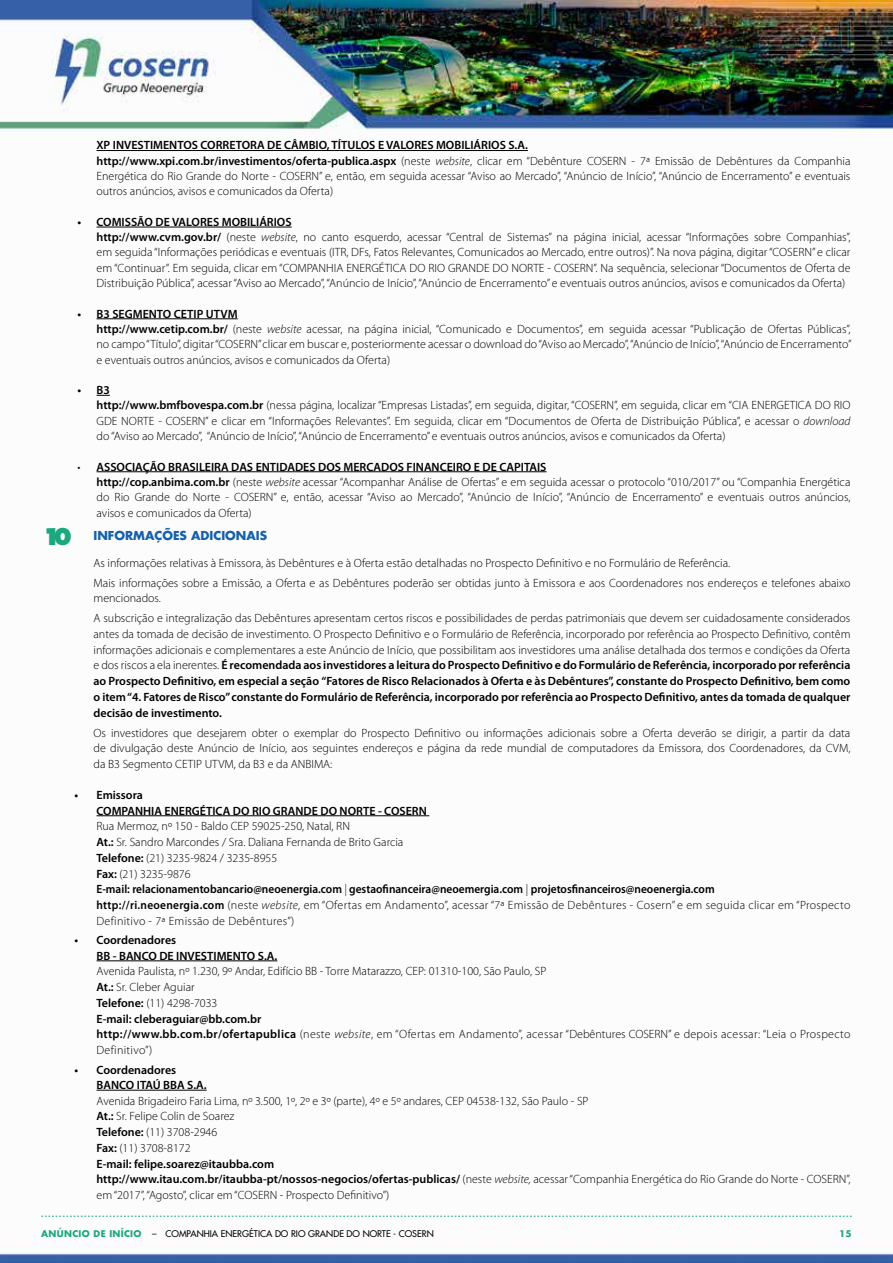
<style>
.page{position:relative;width:893px;height:1263px;background:#fff}
.page>*{position:absolute;margin:0;border:0;box-sizing:border-box;transform-origin:0 0}
.t1{font:300 12px/15.8px "Myriad Pro";color:#000}
.t2{font:600 12px/15.8px "Myriad Pro";color:#000}
.t3{font:700 12px "Futura";color:#1461ac}
.t4{font:9px "Futura";color:#000}
.t5{font:700 9px "Futura";color:#1ca87f}
.s1{font-weight:600}
.s2{font-style:italic}
.s3{font-weight:800;font-size:22.5px;color:#1ca87f}
.s4{font-weight:300}
.s5{font-weight:700;color:#1ca87f}
</style>
<div class="page">
<img style="left:0;top:0;width:893px;height:1263px">
<svg style="left:41px;top:1216px;width:811px;height:1px"></svg>
<hr style="left:97px;top:150px;width:431px;height:1px;background:#000">
<hr style="left:97px;top:227px;width:195px;height:1px;background:#000">
<hr style="left:97px;top:318px;width:141px;height:1px;background:#000">
<svg style="left:97px;top:395px;width:13px;height:1px"></svg>
<hr style="left:97px;top:471px;width:449px;height:1px;background:#000">
<hr style="left:97px;top:815px;width:332px;height:1px;background:#000">
<hr style="left:97px;top:960px;width:180px;height:1px;background:#000">
<hr style="left:97px;top:1090px;width:110px;height:1px;background:#000">
<p class="t1" style="left:97px;top:138px;width:755px;line-height:15.3px"><span class="s1">XP INVESTIMENTOS CORRETORA DE CÂMBIO, TÍTULOS E VALORES MOBILIÁRIOS S.A.<br>http://www.xpi.com.br/investimentos/oferta-publica.aspx</span> (neste <span class="s2">website</span>, clicar em “Debênture COSERN - 7ª Emissão de Debêntures da Companhia Energética do Rio Grande do Norte - COSERN” e, então, em seguida acessar “Aviso ao Mercado”, “Anúncio de Início”, “Anúncio de Encerramento” e eventuais outros anúncios, avisos e comunicados da Oferta)</p>
<p class="t1" style="left:97px;top:214px;width:755px;line-height:15.3px;text-indent:-19px"><span class="s1">• COMISSÃO DE VALORES MOBILIÁRIOS<br>http://www.cvm.gov.br/</span> (neste <span class="s2">website</span>, no canto esquerdo, acessar “Central de Sistemas” na página inicial, acessar “Informações sobre Companhias”, em seguida “Informações periódicas e eventuais (ITR, DFs, Fatos Relevantes, Comunicados ao Mercado, entre outros)”. Na nova página, digitar “COSERN” e clicar em “Continuar”. Em seguida, clicar em “COMPANHIA ENERGÉTICA DO RIO GRANDE DO NORTE - COSERN”. Na sequência, selecionar “Documentos de Oferta de Distribuição Pública”, acessar “Aviso ao Mercado”, “Anúncio de Início”, “Anúncio de Encerramento” e eventuais outros anúncios, avisos e comunicados da Oferta)</p>
<p class="t1" style="left:97px;top:306px;width:756px;line-height:15.3px;text-indent:-19px"><span class="s1">• B3 SEGMENTO CETIP UTVM<br>http://www.cetip.com.br/</span> (neste <span class="s2">website</span> acessar, na página inicial, “Comunicado e Documentos”, em seguida acessar “Publicação de Ofertas Públicas”, no campo “Título”, digitar “COSERN” clicar em buscar e, posteriormente acessar o download do “Aviso ao Mercado”, “Anúncio de Início”, “Anúncio de Encerramento” e eventuais outros anúncios, avisos e comunicados da Oferta)</p>
<p class="t1" style="left:97px;top:383px;width:755px;line-height:15.3px;text-indent:-19px"><span class="s1">• B3<br>http://www.bmfbovespa.com.br</span> (nessa página, localizar “Empresas Listadas”, em seguida, digitar, “COSERN”, em seguida, clicar em “CIA ENERGETICA DO RIO GDE NORTE - COSERN” e clicar em “Informações Relevantes”. Em seguida, clicar em “Documentos de Oferta de Distribuição Pública”, e acessar o <span class="s2">download </span>do “Aviso ao Mercado”, “Anúncio de Início”, “Anúncio de Encerramento” e eventuais outros anúncios, avisos e comunicados da Oferta)</p>
<p class="t1" style="left:97px;top:459px;width:755px;line-height:15.3px;text-indent:-19px">• <span class="s1">ASSOCIAÇÃO BRASILEIRA DAS ENTIDADES DOS MERCADOS FINANCEIRO E DE CAPITAIS<br>http://cop.anbima.com.br</span> (neste <span class="s2">website</span> acessar “Acompanhar Análise de Ofertas” e em seguida acessar o protocolo “010/2017” ou “Companhia Energética do Rio Grande do Norte - COSERN” e, então, acessar “Aviso ao Mercado”, “Anúncio de Início”, “Anúncio de Encerramento” e eventuais outros anúncios, avisos e comunicados da Oferta)</p>
<p class="t3" style="left:43px;top:527px;width:226px"><span class="s3">10</span> INFORMAÇÕES ADICIONAIS</p>
<p class="t1" style="left:94px;top:553px;width:758px;line-height:20px">As informações relativas à Emissora, às Debêntures e à Oferta estão detalhadas no Prospecto Definitivo e no Formulário de Referência.<br>Mais informações sobre a Emissão, a Oferta e as Debêntures poderão ser obtidas junto à Emissora e aos Coordenadores nos endereços e telefones abaixo</p>
<p class="t1" style="left:94px;top:588px;width:758px;line-height:20px">mencionados.<br>A subscrição e integralização das Debêntures apresentam certos riscos e possibilidades de perdas patrimoniais que devem ser cuidadosamente considerados</p>
<p class="t2" style="left:94px;top:626px;width:758px;text-align:justify"><span class="s4">antes da tomada de decisão de investimento. O Prospecto Definitivo e o Formulário de Referência, incorporado por referência ao Prospecto Definitivo, contêm informações adicionais e complementares a este Anúncio de Início, que possibilitam aos investidores uma análise detalhada dos termos e condições da Oferta e dos riscos a ela inerentes.</span> É recomendada aos investidores a leitura do Prospecto Definitivo e do Formulário de Referência, incorporado por referência ao Prospecto Definitivo, em especial a seção “Fatores de Risco Relacionados à Oferta e às Debêntures”, constante do Prospecto Definitivo, bem como o item “4. Fatores de Risco” constante do Formulário de Referência, incorporado por referência ao Prospecto Definitivo, antes da tomada de qualquer decisão de investimento.</p>
<p class="t1" style="left:94px;top:725px;width:758px;text-align:justify">Os investidores que desejarem obter o exemplar do Prospecto Definitivo ou informações adicionais sobre a Oferta deverão se dirigir, a partir da data de divulgação deste Anúncio de Início, aos seguintes endereços e página da rede mundial de computadores da Emissora, dos Coordenadores, da CVM, da B3 Segmento CETIP UTVM, da B3 e da ANBIMA:</p>
<p class="t2" style="left:97px;top:787px;width:332px;text-indent:-22px">• Emissora<br>COMPANHIA ENERGÉTICA DO RIO GRANDE DO NORTE - COSERN</p>
<p class="t1" style="left:97px;top:819px;width:755px">Rua Mermoz, nº 150 - Baldo CEP 59025-250, Natal, RN<br><span class="s1">At.:</span> Sr. Sandro Marcondes / Sra. Daliana Fernanda de Brito Garcia<br><span class="s1">Telefone:</span> (21) 3235-9824 / 3235-8955<br><span class="s1">Fax:</span> (21) 3235-9876<br><span class="s1">E-mail: relacionamentobancario@neoenergia.com</span> <span class="s2">|</span> <span class="s1">gestaofinanceira@neoemergia.com</span> | <span class="s1">projetosfinanceiros@neoenergia.com<br>http://ri.neoenergia.com</span> (neste <span class="s2">website</span>, em “Ofertas em Andamento”, acessar “7ª Emissão de Debêntures - Cosern” e em seguida clicar em “Prospecto Definitivo - 7ª Emissão de Debêntures”)</p>
<p class="t2" style="left:97px;top:933px;width:182px;line-height:15.3px;text-indent:-22px">• Coordenadores<br>BB - BANCO DE INVESTIMENTO S.A.</p>
<p class="t1" style="left:97px;top:964px;width:755px">Avenida Paulista, nº 1.230, 9º Andar, Edifício BB - Torre Matarazzo, CEP: 01310-100, São Paulo, SP<br><span class="s1">At.:</span> Sr. Cleber Aguiar<br><span class="s1">Telefone:</span> (11) 4298-7033<br><span class="s1">E-mail: cleberaguiar@bb.com.br<br>http://www.bb.com.br/ofertapublica</span> (neste <span class="s2">website</span>, em “Ofertas em Andamento”, acessar “Debêntures COSERN” e depois acessar: “Leia o Prospecto Definitivo”)</p>
<p class="t2" style="left:97px;top:1062px;width:112px;line-height:15.3px;text-indent:-22px">• Coordenadores<br>BANCO ITAÚ BBA S.A.</p>
<p class="t1" style="left:97px;top:1093px;width:755px">Avenida Brigadeiro Faria Lima, nº 3.500, 1º, 2º e 3º (parte), 4º e 5º andares, CEP 04538-132, São Paulo - SP<br><span class="s1">At.:</span> Sr. Felipe Colin de Soarez<br><span class="s1">Telefone:</span> (11) 3708-2946<br><span class="s1">Fax:</span> (11) 3708-8172<br><span class="s1">E-mail: felipe.soarez@itaubba.com<br>http://www.itau.com.br/itaubba-pt/nossos-negocios/ofertas-publicas/</span> (neste <span class="s2">website,</span> acessar “Companhia Energética do Rio Grande do Norte - COSERN”, em “2017”, “Agosto”, clicar em “COSERN - Prospecto Definitivo”)</p>
<p class="t4" style="left:41px;top:1227px;width:394px"><span class="s5">ANÚNCIO DE INÍCIO</span> – COMPANHIA ENERGÉTICA DO RIO GRANDE DO NORTE - COSERN</p>
<p class="t5" style="left:839px;top:1227px;width:14px">15</p>
</div>
